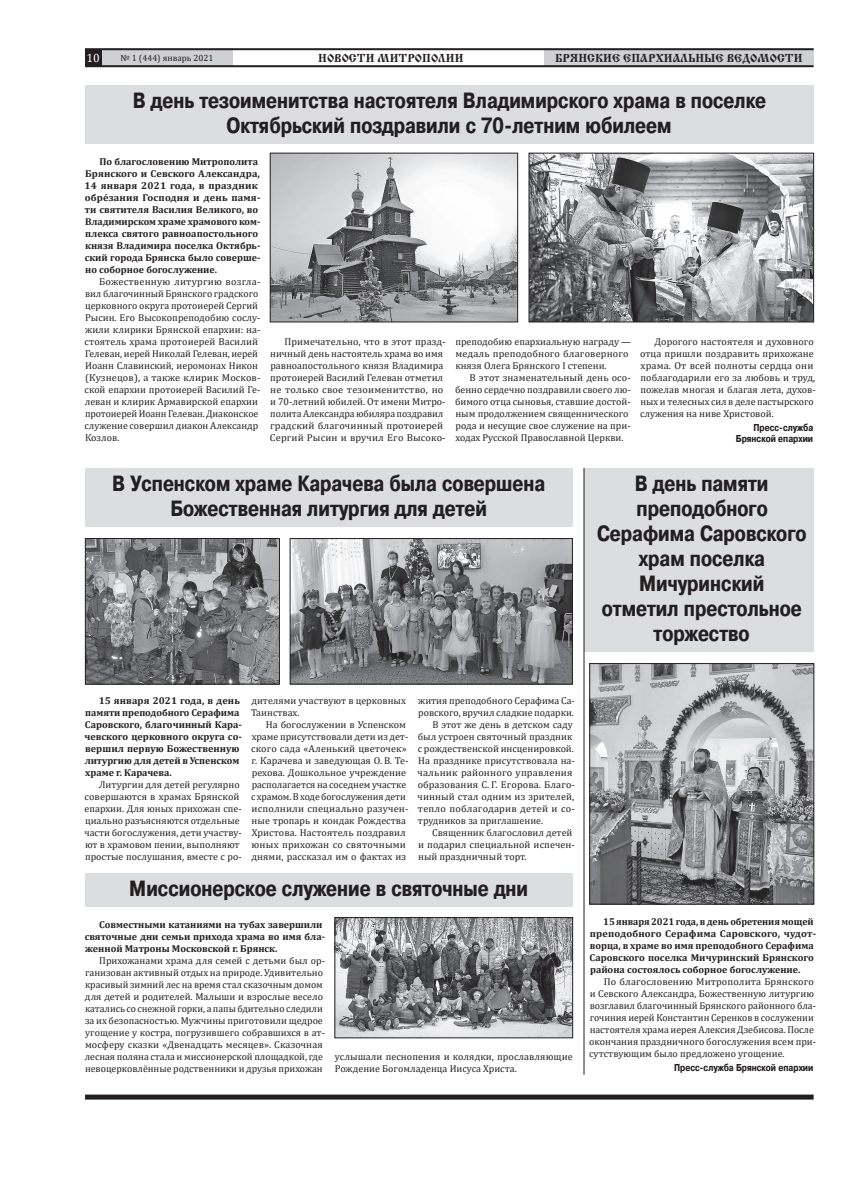
<style>
.page{position:relative;width:842px;height:1191px;background:#fff}
.page>*{position:absolute;margin:0;border:0;box-sizing:border-box;transform-origin:0 0}
.t1{font:700 22px/25px "Pragmatica Cond C";color:#231f20;text-align:center}
.t2{font:12px "Cyrillic Old";color:#231f20}
.t3{font:12px "Cambria";color:#fff}
.t4{font:10px/12px "Cambria";color:#231f20}
.t5{font:700 10px/12px "Cambria";color:#231f20}
.t6{font:700 10px/11px "Pragmatica Cond C";color:#231f20;text-align:right}
.t7{font:9px "Cambria";color:#231f20}
</style>
<div class="page">
<div style="left:101px;top:50px;width:132px;height:16px;background:#cfd0d2"></div>
<div style="left:544px;top:50px;width:270px;height:16px;background:#cfd0d2"></div>
<hr style="left:85px;top:48px;width:729px;height:2px;background:#231f20">
<hr style="left:85px;top:65px;width:729px;height:2px;background:#231f20">
<div style="left:85px;top:50px;width:16px;height:16px;background:#231f20"></div>
<div style="left:85px;top:1094px;width:729px;height:5px;background:#231f20"></div>
<div style="left:85px;top:85px;width:729px;height:58px;background:#dcdddf"></div>
<img style="left:272px;top:155px;width:244px;height:165px">
<div style="left:270px;top:153px;width:248px;height:169px;border:1px solid #231f20"></div>
<img style="left:531px;top:155px;width:281px;height:165px">
<div style="left:529px;top:153px;width:285px;height:169px;border:1px solid #231f20"></div>
<div style="left:85px;top:468px;width:488px;height:58px;background:#dcdddf"></div>
<div style="left:85px;top:873px;width:488px;height:33px;background:#dcdddf"></div>
<div style="left:584px;top:468px;width:230px;height:183px;background:#dcdddf"></div>
<img style="left:591px;top:665px;width:221px;height:237px">
<div style="left:589px;top:663px;width:225px;height:241px;border:1px solid #231f20"></div>
<img style="left:87px;top:540px;width:191px;height:142px">
<div style="left:85px;top:538px;width:195px;height:146px;border:1px solid #231f20"></div>
<img style="left:292px;top:540px;width:279px;height:142px">
<div style="left:290px;top:538px;width:283px;height:146px;border:1px solid #231f20"></div>
<img style="left:337px;top:919px;width:234px;height:117px">
<div style="left:335px;top:917px;width:238px;height:121px;border:1px solid #231f20"></div>
<hr style="left:584px;top:468px;width:1px;height:606px;background:#231f20">
<p class="t3" style="left:86px;top:50px;width:15px">10</p>
<p class="t7" style="left:121px;top:52px;width:94px">№ 1 (444) январь 2021</p>
<p class="t2" style="left:318px;top:51px;width:147px">НОВОСТИ МИТРОПОЛИИ</p>
<p class="t2" style="left:555px;top:52px;width:249px">БРЯНСКИЕ ЕПАРХИАЛЬНЫЕ ВЕДОМОСТИ</p>
<h1 class="t1" style="left:133px;top:88px;width:635px">В день тезоименитства настоятеля Владимирского храма в поселке<br>Октябрьский поздравили с 70-летним юбилеем</h1>
<p class="t5" style="left:84px;top:155px;width:178px;text-indent:15px">По благословению Митрополита<br>Брянского и Севского Александра,<br>14 января 2021 года, в праздник обре́зания Господня и день памя&shy;ти святителя Василия Великого, во<br>Владимирском храме храмового ком&shy;плекса святого равноапостольного князя Владимира поселка Октябрь&shy;ский города Брянска было соверше&shy;но соборное богослужение.</p>
<p class="t4" style="left:85px;top:275px;width:177px;text-indent:15px">Божественную литургию возгла&shy;вил благочинный Брянского градского церковного округа протоиерей Сергий Рысин. Его Высокопреподобию сослу&shy;жили клирики Брянской епархии: на&shy;стоятель храма протоиерей Василий Гелеван, иерей Николай Гелеван, иерей Иоанн Славинский, иеромонах Никон (Кузнецов), а также клирик Москов&shy;ской епархии протоиерей Василий Ге&shy;леван и клирик Армавирской епархии протоиерей Иоанн Гелеван. Диаконское служение совершил диакон Александр Козлов.</p>
<p class="t4" style="left:270px;top:335px;width:177px;text-indent:14px">Примечательно, что в этот празд&shy;ничный день настоятель храма во имя равноапостольного князя Владимира протоиерей Василий Гелеван отметил не только свое тезоименитство, но и 70-летний юбилей. От имени Митро&shy;полита Александра юбиляра поздравил градский благочинный протоиерей Сергий Рысин и вручил Его Высоко-</p>
<p class="t4" style="left:455px;top:335px;width:177px">преподобию епархиальную награду — медаль преподобного благоверного князя Олега Брянского I степени.</p>
<p class="t4" style="left:640px;top:335px;width:177px;text-indent:15px">Дорогого настоятеля и духовного отца пришли поздравить прихожане храма. От всей полноты сердца они поблагодарили его за любовь и труд, пожелав многая и благая лета, духов&shy;ных и телесных сил в деле пастырского служения на ниве Христовой.</p>
<p class="t6" style="left:736px;top:422px;width:79px">Пресс-служба<br>Брянской епархии</p>
<p class="t4" style="left:455px;top:371px;width:177px;text-indent:14px">В этот знаменательный день осо&shy;бенно сердечно поздравили своего лю&shy;бимого отца сыновья, ставшие достой&shy;ным продолжением священнического рода и несущие свое служение на при&shy;ходах Русской Православной Церкви.</p>
<h1 class="t1" style="left:112px;top:470px;width:434px">В Успенском храме Карачева была совершена<br>Божественная литургия для детей</h1>
<h1 class="t1" style="left:597px;top:470px;width:211px">В день памяти преподобного<br>Серафима Саровского храм поселка<br>Мичуринский<br>отметил престольное торжество</h1>
<p class="t5" style="left:84px;top:694px;width:159px;text-indent:14px">15 января 2021 года, в день памяти преподобного Серафима<br>Саровского, благочинный Кара&shy;чевского церковного округа со&shy;вершил первую Божественную литургию для детей в Успенском храме г. Карачева.</p>
<p class="t4" style="left:84px;top:778px;width:159px;text-indent:14px">Литургии для детей регулярно совершаются в храмах Брянской епархии. Для юных прихожан спе&shy;циально разъясняются отдельные части богослужения, дети участву&shy;ют в храмовом пении, выполняют простые послушания, вместе с ро-</p>
<p class="t4" style="left:418px;top:694px;width:158px">жития преподобного Серафима Са-</p>
<p class="t4" style="left:418px;top:706px;width:157px">ровского, вручил сладкие подарки.</p>
<p class="t4" style="left:432px;top:718px;width:142px">В этот же день в детском саду</p>
<p class="t4" style="left:418px;top:730px;width:156px">был устроен святочный праздник</p>
<p class="t4" style="left:418px;top:742px;width:158px">с рождественской инсценировкой.</p>
<p class="t4" style="left:418px;top:754px;width:158px">На празднике присутствовала на-</p>
<p class="t4" style="left:417px;top:766px;width:157px">чальник районного управления</p>
<p class="t4" style="left:418px;top:778px;width:159px">образования С. Г. Егорова. Благо-</p>
<p class="t4" style="left:417px;top:790px;width:158px">чинный стал одним из зрителей,</p>
<p class="t4" style="left:418px;top:802px;width:159px">тепло поблагодарив детей и со-</p>
<p class="t4" style="left:418px;top:814px;width:127px">трудников за приглашение.</p>
<p class="t4" style="left:432px;top:826px;width:142px">Священник благословил детей</p>
<p class="t4" style="left:418px;top:838px;width:158px">и подарил специальной испечен-</p>
<p class="t4" style="left:418px;top:850px;width:110px">ный праздничный торт.</p>
<h1 class="t1" style="left:129px;top:876px;width:400px">Миссионерское служение в святочные дни</h1>
<p class="t5" style="left:85px;top:918px;width:242px;text-indent:14px">Совместными катаниями на тубах завершили святочные дни семьи прихода храма во имя бла&shy;женной Матроны Московской г. Брянск.</p>
<p class="t4" style="left:85px;top:954px;width:242px;text-indent:15px">Прихожанами храма для семей с детьми был ор&shy;ганизован активный отдых на природе. Удивительно красивый зимний лес на время стал сказочным домом для детей и родителей. Малыши и взрослые весело катались со снежной горки, а папы бдительно следили за их безопасностью. Мужчины приготовили щедрое угощение у костра, погрузившего собравшихся в ат&shy;мосферу сказки «Двенадцать месяцев». Сказочная лесная поляна стала и миссионерской площадкой, где невоцерковлённые родственники и друзья прихожан</p>
<p class="t4" style="left:251px;top:694px;width:156px">дителями участвуют в церковных<br>Таинствах.</p>
<p class="t4" style="left:251px;top:718px;width:159px;text-indent:15px">На богослужении в Успенском храме присутствовали дети из дет&shy;ского сада «Аленький цветочек» г. Карачева и заведующая О. В. Те&shy;рехова. Дошкольное учреждение располагается на соседнем участке с храмом. В ходе богослужения дети исполнили специально разучен&shy;ные тропарь и кондак Рождества<br>Христова. Настоятель поздравил юных прихожан со святочными днями, рассказал им о фактах из</p>
<p class="t4" style="left:335px;top:1050px;width:239px">услышали песнопения и колядки, прославляющие<br>Рождение Богомладенца Иисуса Христа.</p>
<p class="t5" style="left:589px;top:915px;width:228px;text-indent:14px">15 января 2021 года, в день обретения мощей преподобного Серафима Саровского, чудот&shy;ворца, в храме во имя преподобного Серафима Саровского поселка Мичуринский Брянского района состоялось соборное богослужение.</p>
<p class="t4" style="left:589px;top:975px;width:228px;text-indent:15px">По благословению Митрополита Брянского и Севского Александра, Божественную литургию возглавил благочинный Брянского районного бла&shy;гочиния иерей Константин Серенков в сослужении настоятеля храма иерея Алексия Дзебисова. После окончания праздничного богослужения всем при&shy;сутствующим было предложено угощение.</p>
<p class="t6" style="left:674px;top:1061px;width:141px">Пресс-служба Брянской епархии</p>
</div>
